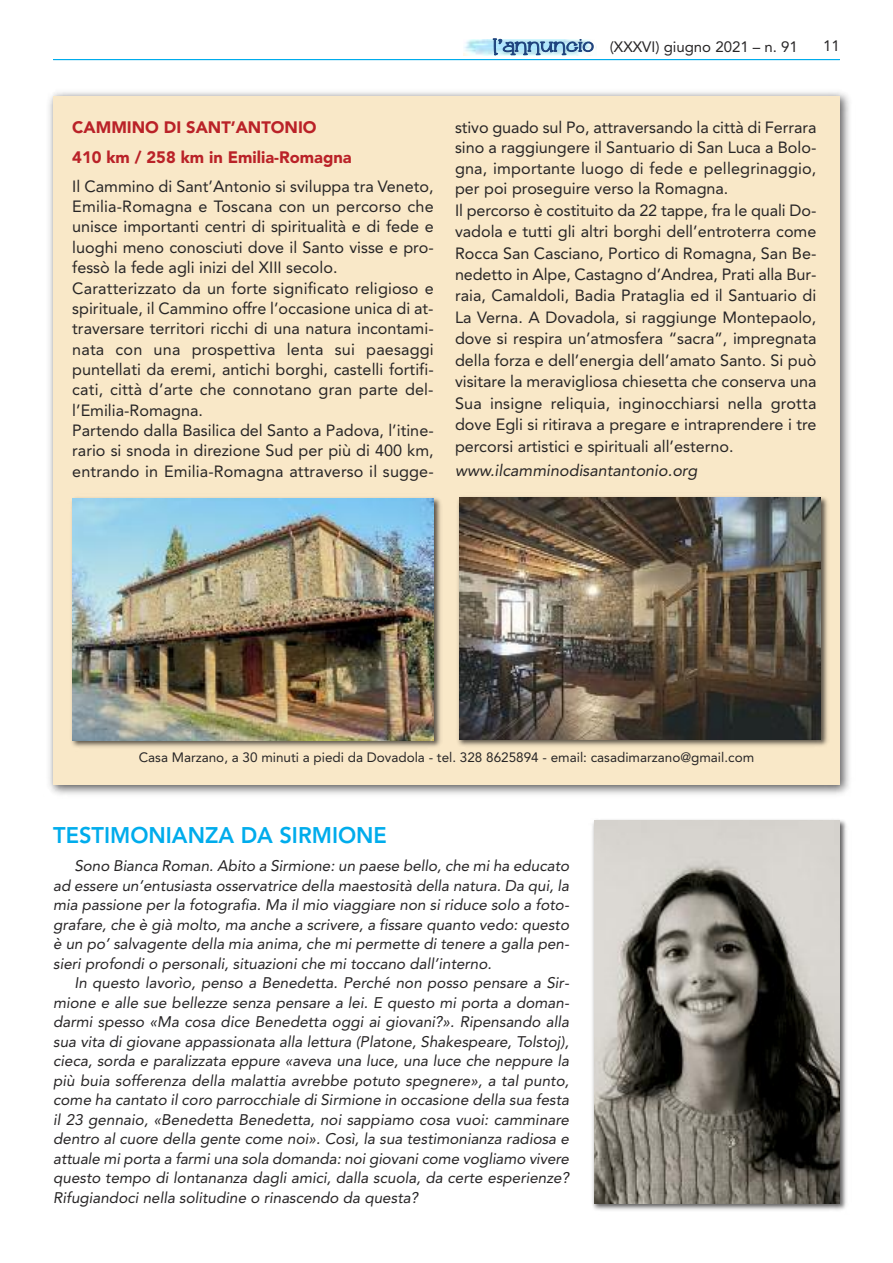
<style>
.page{position:relative;width:893px;height:1263px;background:#fff}
.page>*{position:absolute;margin:0;border:0;box-sizing:border-box;transform-origin:0 0}
.t1{font:800 22.5px "Avenir";color:#00acec}
.t2{font:900 16.5px/29.5px "Avenir";color:#ba2228}
.t3{font:16.2px/21.3px "Avenir";color:#272526}
.t4{font:italic 16.2px "Avenir";color:#272526}
.t5{font:italic 15.3px/19.5px "Avenir";color:#272526;text-align:justify}
.t6{font:15px "Avenir";color:#272526}
.t7{font:13.5px "Avenir";color:#272526}
.s1{font-family:"Grandma's Garden";font-size:18px;color:#1f447e}
</style>
<div class="page">
<img style="left:463px;top:40px;width:128px;height:15px">
<hr style="left:53px;top:59px;width:787px;height:1px;background:#00acec">
<img style="left:48px;top:92px;width:802px;height:703px">
<div style="left:53px;top:96px;width:787px;height:688px;background:#f9e8c8"></div>
<img style="left:71px;top:497px;width:370px;height:250px">
<img style="left:72px;top:499px;width:362px;height:242px">
<img style="left:457px;top:496px;width:371px;height:250px">
<img style="left:459px;top:497px;width:362px;height:242px">
<img style="left:592px;top:819px;width:255px;height:391px">
<img style="left:595px;top:821px;width:245px;height:382px">
<p class="t6" style="left:493px;top:34px;width:307px"><span class="s1">l’annuncio</span> (XXXVI) giugno 2021 – n. 91</p>
<p class="t6" style="left:823px;top:34px;width:18px">11</p>
<p class="t2" style="left:72px;top:112px;width:281px">CAMMINO DI SANT’ANTONIO<br>410 km / 258 km in Emilia-Romagna</p>
<p class="t3" style="left:72px;top:175px;width:363px;line-height:20.4px">Il Cammino di Sant’Antonio si sviluppa tra Veneto, Emilia-Romagna e Toscana con un percorso che unisce importanti centri di spiritualità e di fede e luoghi meno conosciuti dove il Santo visse e pro&shy;fessò la fede agli inizi del XIII secolo.<br>Caratterizzato da un forte significato religioso e spirituale, il Cammino offre l’occasione unica di at&shy;traversare territori ricchi di una natura incontami&shy;nata con una prospettiva lenta sui paesaggi puntellati da eremi, antichi borghi, castelli fortifi&shy;cati, città d’arte che connotano gran parte del&shy;l’Emilia-Romagna.<br>Partendo dalla Basilica del Santo a Padova, l’itine&shy;rario si snoda in direzione Sud per più di 400 km, entrando in Emilia-Romagna attraverso il sugge-</p>
<p class="t3" style="left:455px;top:116px;width:363px">stivo guado sul Po, attraversando la città di Ferrara sino a raggiungere il Santuario di San Luca a Bolo&shy;gna, importante luogo di fede e pellegrinaggio, per poi proseguire verso la Romagna.<br>Il percorso è costituito da 22 tappe, fra le quali Do&shy;vadola e tutti gli altri borghi dell’entroterra come Rocca San Casciano, Portico di Romagna, San Be&shy;nedetto in Alpe, Castagno d’Andrea, Prati alla Bur&shy;raia, Camaldoli, Badia Prataglia ed il Santuario di La Verna. A Dovadola, si raggiunge Montepaolo, dove si respira un’atmosfera “sacra”, impregnata della forza e dell’energia dell’amato Santo. Si può visitare la meravigliosa chiesetta che conserva una Sua insigne reliquia, inginocchiarsi nella grotta dove Egli si ritirava a pregare e intraprendere i tre percorsi artistici e spirituali all’esterno.</p>
<p class="t4" style="left:455px;top:461px;width:244px">www.ilcamminodisantantonio.org</p>
<p class="t7" style="left:139px;top:746px;width:617px">Casa Marzano, a 30 minuti a piedi da Dovadola - tel. 328 8625894 - email: casadimarzano@gmail.com</p>
<h1 class="t1" style="left:53px;top:818px;width:335px">TESTIMONIANZA DA SIRMIONE</h1>
<p class="t5" style="left:53px;top:856px;width:517px;text-indent:21px">Sono Bianca Roman. Abito a Sirmione: un paese bello, che mi ha educato ad essere un’entusiasta osservatrice della maestosità della natura. Da qui, la mia passione per la fotografia. Ma il mio viaggiare non si riduce solo a foto&shy;grafare, che è già molto, ma anche a scrivere, a fissare quanto vedo: questo è un po’ salvagente della mia anima, che mi permette di tenere a galla pen&shy;sieri profondi o personali, situazioni che mi toccano dall’interno.</p>
<p class="t5" style="left:53px;top:973px;width:517px;text-indent:21px">In questo lavorìo, penso a Benedetta. Perché non posso pensare a Sir&shy;mione e alle sue bellezze senza pensare a lei. E questo mi porta a doman&shy;darmi spesso «Ma cosa dice Benedetta oggi ai giovani?». Ripensando alla sua vita di giovane appassionata alla lettura (Platone, Shakespeare, Tolstoj), cieca, sorda e paralizzata eppure «aveva una luce, una luce che neppure la più buia sofferenza della malattia avrebbe potuto spegnere», a tal punto, come ha cantato il coro parrocchiale di Sirmione in occasione della sua festa il 23 gennaio, «Benedetta Benedetta, noi sappiamo cosa vuoi: camminare dentro al cuore della gente come noi». Così, la sua testimonianza radiosa e attuale mi porta a farmi una sola domanda: noi giovani come vogliamo vivere questo tempo di lontananza dagli amici, dalla scuola, da certe esperienze?<br>Rifugiandoci nella solitudine o rinascendo da questa?</p>
</div>
